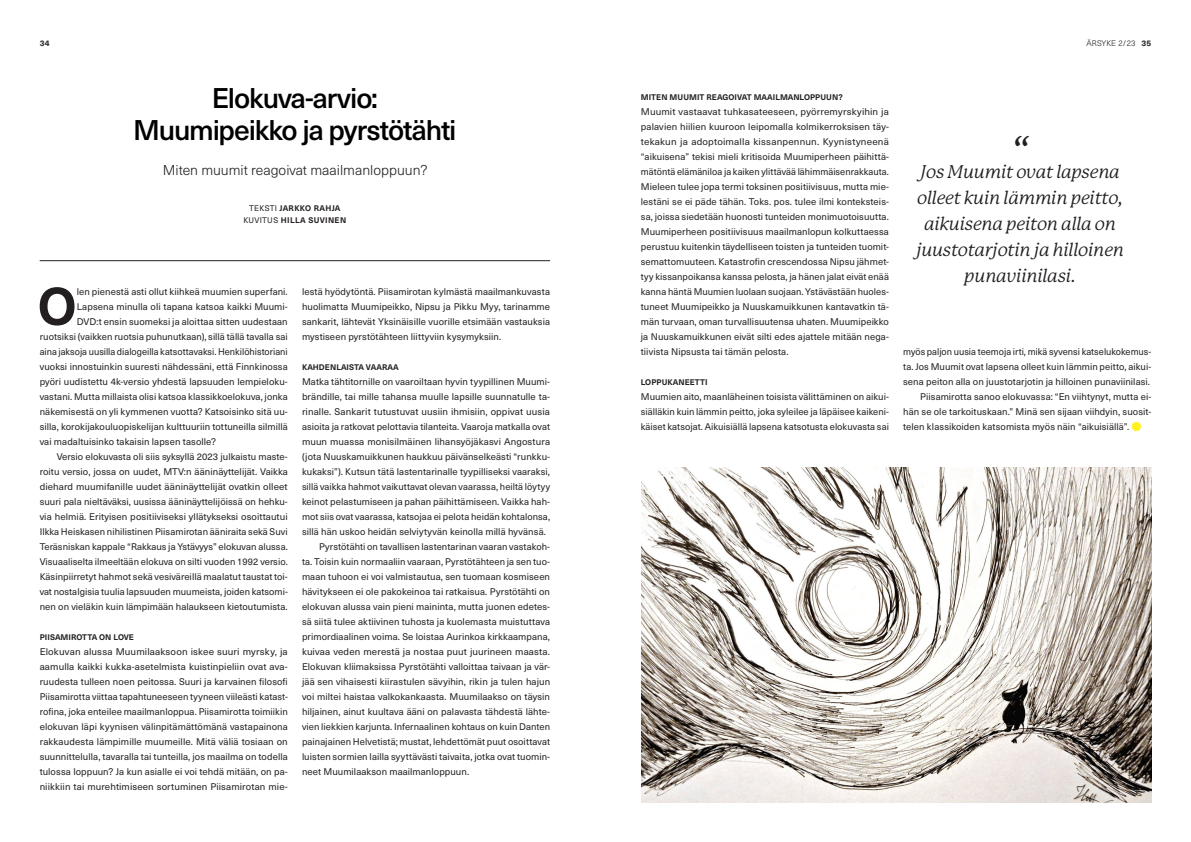
<style>
.page{position:relative;width:1191px;height:842px;background:#fff}
.page>*{position:absolute;margin:0;border:0;box-sizing:border-box;transform-origin:0 0}
.leipis_anfangi{font:700 51.6px "Neue Haas Unica W1 G";color:#231f20}
.t1{font:italic 36px "P22 Mackinac Pro";color:#231f20}
.otsikko_4{font:500 28px/32px "Neue Haas Unica W1 G";letter-spacing:-.04em;color:#000;text-align:center}
.lainaus{font:italic 18px/26px "P22 Mackinac Pro";letter-spacing:-.025em;color:#231f20;text-align:center}
.ingressi{font:300 14px "Neue Haas Unica W1 G";color:#231f20}
.leipis{font:9.5px/15px "Neue Haas Unica W1 G";letter-spacing:.01em;color:#231f20;text-align:justify}
.leipis_sisennetty{font:9.5px/15px "Neue Haas Unica W1 G";letter-spacing:.005em;color:#231f20;text-align:justify}
.leipis_anfangi-2{font:9.5px "Neue Haas Unica W1 G";letter-spacing:.01em;color:#231f20}
.väliotsikko_pieni{font:700 8px "Neue Haas Unica W1 G";letter-spacing:.01em;color:#231f20}
.tekijänimike{font:700 8px "Neue Haas Unica W1 G";letter-spacing:.05em;color:#231f20}
.tekijänimike-2{font:700 8px "Neue Haas Unica W1 G";letter-spacing:.03em;color:#231f20}
.t2{font:300 8px "Neue Haas Unica W1 G";letter-spacing:.005em;color:#231f20}
.s1{font-weight:400}
.s2{font-family:"Soleil Xb";color:#fff101}
</style>
<div class="page">
<hr style="left:40px;top:260px;width:510px;height:1px;background:#231f20">
<img style="left:641px;top:467px;width:510px;height:335px">
<p class="t2" style="left:1086px;top:37px;width:51px">ÄRSYKE 2/23</p>
<p class="väliotsikko_pieni" style="left:40px;top:37px;width:11px">34</p>
<p class="väliotsikko_pieni" style="left:1141px;top:37px;width:11px">35</p>
<p class="otsikko_4" style="left:133px;top:80px;width:325px">Elokuva-arvio:<br>Muumipeikko ja pyrstötähti</p>
<p class="ingressi" style="left:163px;top:160px;width:266px">Miten muumit reagoivat maailmanloppuun?</p>
<p class="tekijänimike-2" style="left:249px;top:202px;width:93px"><span class="s1">TEKSTI</span> JARKKO RAHJA</p>
<p class="tekijänimike" style="left:243px;top:214px;width:104px"><span class="s1">KUVITUS</span> HILLA SUVINEN</p>
<p class="leipis_anfangi" style="left:38px;top:267px;width:40px">O</p>
<p class="leipis_anfangi-2" style="left:77px;top:284px;width:213px">len pienestä asti ollut kiihkeä muumien superfani.</p>
<p class="leipis_anfangi-2" style="left:77px;top:299px;width:213px">Lapsena minulla oli tapana katsoa kaikki Muumi-</p>
<p class="leipis_anfangi-2" style="left:77px;top:314px;width:213px">DVD:t ensin suomeksi ja aloittaa sitten uudestaan</p>
<p class="leipis_anfangi-2" style="left:40px;top:329px;width:250px">ruotsiksi (vaikken ruotsia puhunutkaan), sillä tällä tavalla sai</p>
<p class="leipis_anfangi-2" style="left:40px;top:344px;width:250px">aina jaksoja uusilla dialogeilla katsottavaksi. Henkilöhistoriani</p>
<p class="leipis_anfangi-2" style="left:40px;top:359px;width:250px">vuoksi innostuinkin suuresti nähdessäni, että Finnkinossa</p>
<p class="leipis_anfangi-2" style="left:40px;top:374px;width:250px">pyöri uudistettu 4k-versio yhdestä lapsuuden lempieloku-</p>
<p class="leipis_anfangi-2" style="left:40px;top:389px;width:250px">vastani. Mutta millaista olisi katsoa klassikkoelokuva, jonka</p>
<p class="leipis_anfangi-2" style="left:40px;top:404px;width:250px">näkemisestä on yli kymmenen vuotta? Katsoisinko sitä uu-</p>
<p class="leipis_anfangi-2" style="left:40px;top:419px;width:250px">silla, korokijakouluopiskelijan kulttuuriin tottuneilla silmillä</p>
<p class="leipis_anfangi-2" style="left:40px;top:434px;width:178px">vai madaltuisinko takaisin lapsen tasolle?</p>
<p class="leipis_sisennetty" style="left:40px;top:448px;width:250px;text-indent:17px">Versio elokuvasta oli siis syksyllä 2023 julkaistu maste&shy;roitu versio, jossa on uudet, MTV:n ääninäyttelijät. Vaikka diehard muumifanille uudet ääninäyttelijät ovatkin olleet suuri pala nieltäväksi, uusissa ääninäyttelijöissä on hehku&shy;via helmiä. Erityisen positiiviseksi yllätykseksi osoittautui Ilkka Heiskasen nihilistinen Piisamirotan ääniraita sekä Suvi Teräsniskan kappale “Rakkaus ja Ystävyys” elokuvan alussa.<br>Visuaaliselta ilmeeltään elokuva on silti vuoden 1992 versio.<br>Käsinpiirretyt hahmot sekä vesiväreillä maalatut taustat toi&shy;vat nostalgisia tuulia lapsuuden muumeista, joiden katsomi&shy;nen on vieläkin kuin lämpimään halaukseen kietoutumista.</p>
<p class="väliotsikko_pieni" style="left:40px;top:631px;width:96px">PIISAMIROTTA ON LOVE</p>
<p class="leipis" style="left:40px;top:643px;width:250px">Elokuvan alussa Muumilaaksoon iskee suuri myrsky, ja aamulla kaikki kukka-asetelmista kuistinpieliin ovat ava&shy;ruudesta tulleen noen peitossa. Suuri ja karvainen filosofi Piisamirotta viittaa tapahtuneeseen tyyneen viileästi katast&shy;rofina, joka enteilee maailmanloppua. Piisamirotta toimiikin elokuvan läpi kyynisen välinpitämättömänä vastapainona rakkaudesta lämpimille muumeille. Mitä väliä tosiaan on suunnittelulla, tavaralla tai tunteilla, jos maailma on todella tulossa loppuun? Ja kun asialle ei voi tehdä mitään, on pa&shy;niikkiin tai murehtimiseen sortuminen Piisamirotan mie-</p>
<p class="leipis" style="left:302px;top:283px;width:250px">lestä hyödytöntä. Piisamirotan kylmästä maailmankuvasta huolimatta Muumipeikko, Nipsu ja Pikku Myy, tarinamme sankarit, lähtevät Yksinäisille vuorille etsimään vastauksia mystiseen pyrstötähteen liittyviin kysymyksiin.</p>
<p class="väliotsikko_pieni" style="left:302px;top:361px;width:98px">KAHDENLAISTA VAARAA</p>
<p class="leipis" style="left:302px;top:373px;width:250px">Matka tähtitornille on vaaroiltaan hyvin tyypillinen Muumi&shy;brändille, tai mille tahansa muulle lapsille suunnatulle ta&shy;rinalle. Sankarit tutustuvat uusiin ihmisiin, oppivat uusia asioita ja ratkovat pelottavia tilanteita. Vaaroja matkalla ovat muun muassa monisilmäinen lihansyöjäkasvi Angostura (jota Nuuskamuikkunen haukkuu päivänselkeästi “runkku&shy;kukaksi”). Kutsun tätä lastentarinalle tyypilliseksi vaaraksi, sillä vaikka hahmot vaikuttavat olevan vaarassa, heiltä löytyy keinot pelastumiseen ja pahan päihittämiseen. Vaikka hah&shy;mot siis ovat vaarassa, katsojaa ei pelota heidän kohtalonsa, sillä hän uskoo heidän selviytyvän keinolla millä hyvänsä.</p>
<p class="leipis_sisennetty" style="left:302px;top:538px;width:250px;text-indent:17px">Pyrstötähti on tavallisen lastentarinan vaaran vastakoh&shy;ta. Toisin kuin normaaliin vaaraan, Pyrstötähteen ja sen tuo&shy;maan tuhoon ei voi valmistautua, sen tuomaan kosmiseen hävitykseen ei ole pakokeinoa tai ratkaisua. Pyrstötähti on elokuvan alussa vain pieni maininta, mutta juonen edetes&shy;sä siitä tulee aktiivinen tuhosta ja kuolemasta muistuttava primordiaalinen voima. Se loistaa Aurinkoa kirkkaampana, kuivaa veden merestä ja nostaa puut juurineen maasta.<br>Elokuvan kliimaksissa Pyrstötähti valloittaa taivaan ja vär&shy;jää sen vihaisesti kiirastulen sävyihin, rikin ja tulen hajun voi miltei haistaa valkokankaasta. Muumilaakso on täysin hiljainen, ainut kuultava ääni on palavasta tähdestä lähte&shy;vien liekkien karjunta. Infernaalinen kohtaus on kuin Danten painajainen Helvetistä; mustat, lehdettömät puut osoittavat luisten sormien lailla syyttävästi taivaita, jotka ovat tuomin&shy;neet Muumilaakson maailmanloppuun.</p>
<p class="väliotsikko_pieni" style="left:641px;top:91px;width:203px">MITEN MUUMIT REAGOIVAT MAAILMANLOPPUUN?</p>
<p class="leipis" style="left:641px;top:103px;width:250px">Muumit vastaavat tuhkasateeseen, pyörremyrskyihin ja palavien hiilien kuuroon leipomalla kolmikerroksisen täy&shy;tekakun ja adoptoimalla kissanpennun. Kyynistyneenä “aikuisena” tekisi mieli kritisoida Muumiperheen päihittä&shy;mätöntä elämäniloa ja kaiken ylittävää lähimmäisenrakkauta.<br>Mieleen tulee jopa termi toksinen positiivisuus, mutta mie&shy;lestäni se ei päde tähän. Toks. pos. tulee ilmi konteksteis&shy;sa, joissa siedetään huonosti tunteiden monimuotoisuutta.<br>Muumiperheen positiivisuus maailmanlopun kolkuttaessa perustuu kuitenkin täydelliseen toisten ja tunteiden tuomit&shy;semattomuuteen. Katastrofin crescendossa Nipsu jähmet&shy;tyy kissanpoikansa kanssa pelosta, ja hänen jalat eivät enää kanna häntä Muumien luolaan suojaan. Ystävästään huoles&shy;tuneet Muumipeikko ja Nuuskamuikkunen kantavatkin tä&shy;män turvaan, oman turvallisuutensa uhaten. Muumipeikko ja Nuuskamuikkunen eivät silti edes ajattele mitään nega&shy;tiivista Nipsusta tai tämän pelosta.</p>
<p class="väliotsikko_pieni" style="left:641px;top:376px;width:68px">LOPPUKANEETTI</p>
<p class="leipis" style="left:641px;top:388px;width:250px">Muumien aito, maanläheinen toisista välittäminen on aikui&shy;siälläkin kuin lämmin peitto, joka syleilee ja läpäisee kaikeni&shy;käiset katsojat. Aikuisiällä lapsena katsotusta elokuvasta sai</p>
<p class="t1" style="left:1011px;top:129px;width:18px">“</p>
<p class="lainaus" style="left:916px;top:159px;width:210px">Jos Muumit ovat lapsena olleet kuin lämmin peitto, aikuisena peiton alla on juustotarjotin ja hilloinen punaviinilasi.</p>
<p class="leipis" style="left:903px;top:343px;width:250px">myös paljon uusia teemoja irti, mikä syvensi katselukokemus&shy;ta. Jos Muumit ovat lapsena olleet kuin lämmin peitto, aikui&shy;sena peiton alla on juustotarjotin ja hilloinen punaviinilasi.</p>
<p class="leipis_sisennetty" style="left:903px;top:388px;width:250px;text-indent:17px">Piisamirotta sanoo elokuvassa: “En viihtynyt, mutta ei&shy;hän se ole tarkoituskaan.” Minä sen sijaan viihdyin, suosit&shy;telen klassikoiden katsomista myös näin “aikuisiällä”. <span class="s2">7</span></p>
</div>
